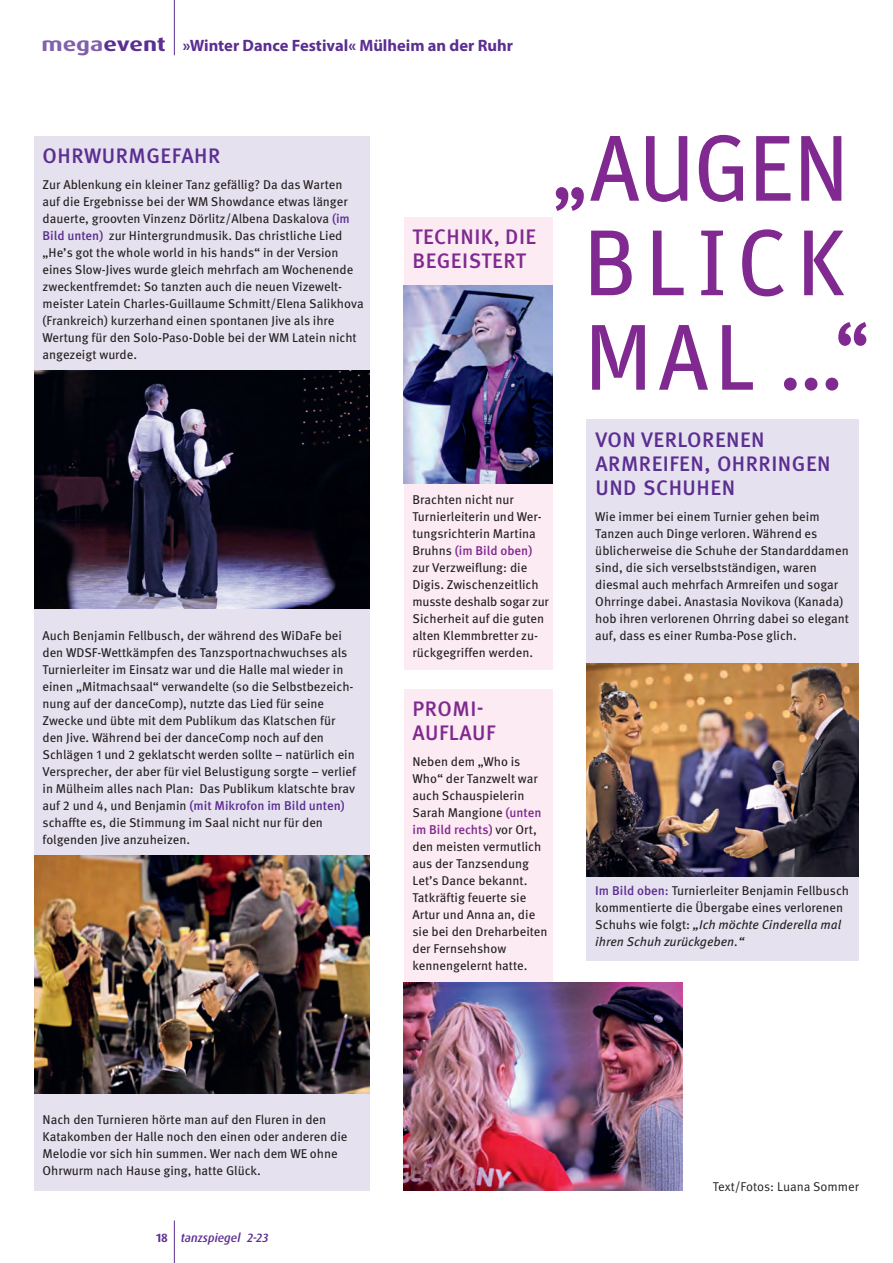
<style>
.page{position:relative;width:893px;height:1263px;background:#fff}
.page>*{position:absolute;margin:0;border:0;box-sizing:border-box;transform-origin:0 0}
.t1{font:93.75px/94.5px "Unit OT";letter-spacing:.025em;color:#802990;text-align:justify}
.t2{font:500 21px/24px "Meta OT";letter-spacing:.025em;color:#5b2e91}
.t3{font:500 21px/24px "Meta OT";letter-spacing:.025em;color:#802990}
.t4{font:700 16.5px "Myriad Pro";color:#5b2e91}
.t5{font:12.75px/17px "Meta OT";color:#231f20}
.t6{font:12.75px "Meta OT";color:#231f20}
.t7{font:italic 500 12px "Dax OT";color:#5b2e91}
.s1{font-family:"Dax OT";font-size:19.5px;color:#8161aa}
.s2{font-family:"Dax OT";font-size:19.5px}
.s3{font-weight:500;color:#5b2e91}
.s4{font-weight:500;color:#802990}
.s5{font-style:italic}
.s6{font-weight:700;font-style:normal}
</style>
<div class="page">
<hr style="left:174px;top:1220px;width:1px;height:43px;background:#5b2e91">
<hr style="left:174px;top:0;width:1px;height:55px;background:#5b2e91">
<div style="left:34px;top:136px;width:336px;height:1055px;background:#e6e1ef"></div>
<img style="left:34px;top:855px;width:336px;height:239px">
<img style="left:34px;top:371px;width:336px;height:238px">
<div style="left:587px;top:420px;width:272px;height:541px;background:#e6e1ef"></div>
<div style="left:404px;top:689px;width:149px;height:479px;background:#fcebf2"></div>
<div style="left:404px;top:217px;width:149px;height:453px;background:#fcebf2"></div>
<img style="left:587px;top:663px;width:272px;height:213px">
<img style="left:404px;top:982px;width:278px;height:208px">
<svg style="left:838px;top:322px;width:28px;height:24px"></svg>
<svg style="left:556px;top:187px;width:28px;height:24px"></svg>
<img style="left:404px;top:286px;width:149px;height:197px">
<p class="t4" style="left:41px;top:36px;width:473px"><span class="s1">mega</span><span class="s2">event</span> »Winter Dance Festival« Mülheim an der Ruhr</p>
<p class="t2" style="left:43px;top:146px;width:179px">OHRWURMGEFAHR</p>
<p class="t5" style="left:43px;top:177px;width:323px">Zur Ablenkung ein kleiner Tanz gefällig? Da das Warten<br>auf die Ergebnisse bei der WM Showdance etwas länger dauerte, groovten Vinzenz Dörlitz/Albena Daskalova <span class="s3">(im Bild unten)</span> zur Hintergrundmusik. Das christliche Lied „He’s got the whole world in his hands“ in der Version eines Slow-Jives wurde gleich mehrfach am Wochenende zweckentfremdet: So tanzten auch die neuen Vizewelt&shy;meister Latein Charles-Guillaume Schmitt/Elena Salikhova (Frankreich) kurzerhand einen spontanen Jive als ihre Wertung für den Solo-Paso-Doble bei der WM Latein nicht angezeigt wurde.</p>
<p class="t3" style="left:413px;top:227px;width:125px">TECHNIK, DIE<br>BEGEISTERT</p>
<p class="t5" style="left:43px;top:628px;width:315px">Auch Benjamin Fellbusch, der während des WiDaFe bei den WDSF-Wettkämpfen des Tanzsportnachwuchses als Turnierleiter im Einsatz war und die Halle mal wieder in einen „Mitmachsaal“ verwandelte (so die Selbstbezeich&shy;nung auf der danceComp), nutzte das Lied für seine Zwecke und übte mit dem Publikum das Klatschen für den Jive. Während bei der danceComp noch auf den Schlägen 1 und 2 geklatscht werden sollte – natürlich ein Versprecher, der aber für viel Belustigung sorgte – verlief in Mülheim alles nach Plan: Das Publikum klatschte brav auf 2 und 4, und Benjamin <span class="s3">(mit Mikrofon im Bild unten) </span>schaffte es, die Stimmung im Saal nicht nur für den folgenden Jive anzuheizen.</p>
<p class="t5" style="left:412px;top:492px;width:138px">Brachten nicht nur<br>Turnierleiterin und Wer&shy;tungsrichterin Martina<br>Bruhns <span class="s4">(im Bild oben) </span>zur Verzweiflung: die<br>Digis. Zwischenzeitlich musste deshalb sogar zur<br>Sicherheit auf die guten alten Klemmbretter zu&shy;rückgegriffen werden.</p>
<p class="t3" style="left:413px;top:698px;width:84px">PROMI-<br>AUFLAUF</p>
<p class="t5" style="left:412px;top:754px;width:137px">Neben dem „Who is<br>Who“ der Tanzwelt war auch Schauspielerin<br>Sarah Mangione <span class="s4">(unten im Bild rechts)</span> vor Ort, den meisten vermutlich aus der Tanzsendung<br>Let’s Dance bekannt.<br>Tatkräftig feuerte sie<br>Artur und Anna an, die sie bei den Dreharbeiten der Fernsehshow kennengelernt hatte.</p>
<p class="t1" style="left:583px;top:121px;width:269px">AUGEN BLICK MAL …</p>
<p class="t2" style="left:595px;top:429px;width:237px">VON VERLORENEN<br>ARMREIFEN, OHRRINGEN<br>UND SCHUHEN</p>
<p class="t5" style="left:595px;top:509px;width:255px">Wie immer bei einem Turnier gehen beim Tanzen auch Dinge verloren. Während es üblicherweise die Schuhe der Standarddamen sind, die sich verselbstständigen, waren diesmal auch mehrfach Armreifen und sogar Ohrringe dabei. Anastasia Novikova (Kanada) hob ihren verlorenen Ohrring dabei so elegant auf, dass es einer Rumba-Pose glich.</p>
<p class="t5" style="left:595px;top:883px;width:255px"><span class="s3">Im Bild oben:</span> Turnierleiter Benjamin Fellbusch kommentierte die Übergabe eines verlorenen Schuhs wie folgt: <span class="s5">„Ich möchte Cinderella mal ihren Schuh zurückgeben.“</span></p>
<p class="t5" style="left:43px;top:1112px;width:307px">Nach den Turnieren hörte man auf den Fluren in den Katakomben der Halle noch den einen oder anderen die Melodie vor sich hin summen. Wer nach dem WE ohne Ohrwurm nach Hause ging, hatte Glück.</p>
<p class="t7" style="left:156px;top:1230px;width:114px"><span class="s6">18</span> tanzspiegel 2-23</p>
<p class="t6" style="left:713px;top:1179px;width:148px">Text/Fotos: Luana Sommer</p>
</div>
